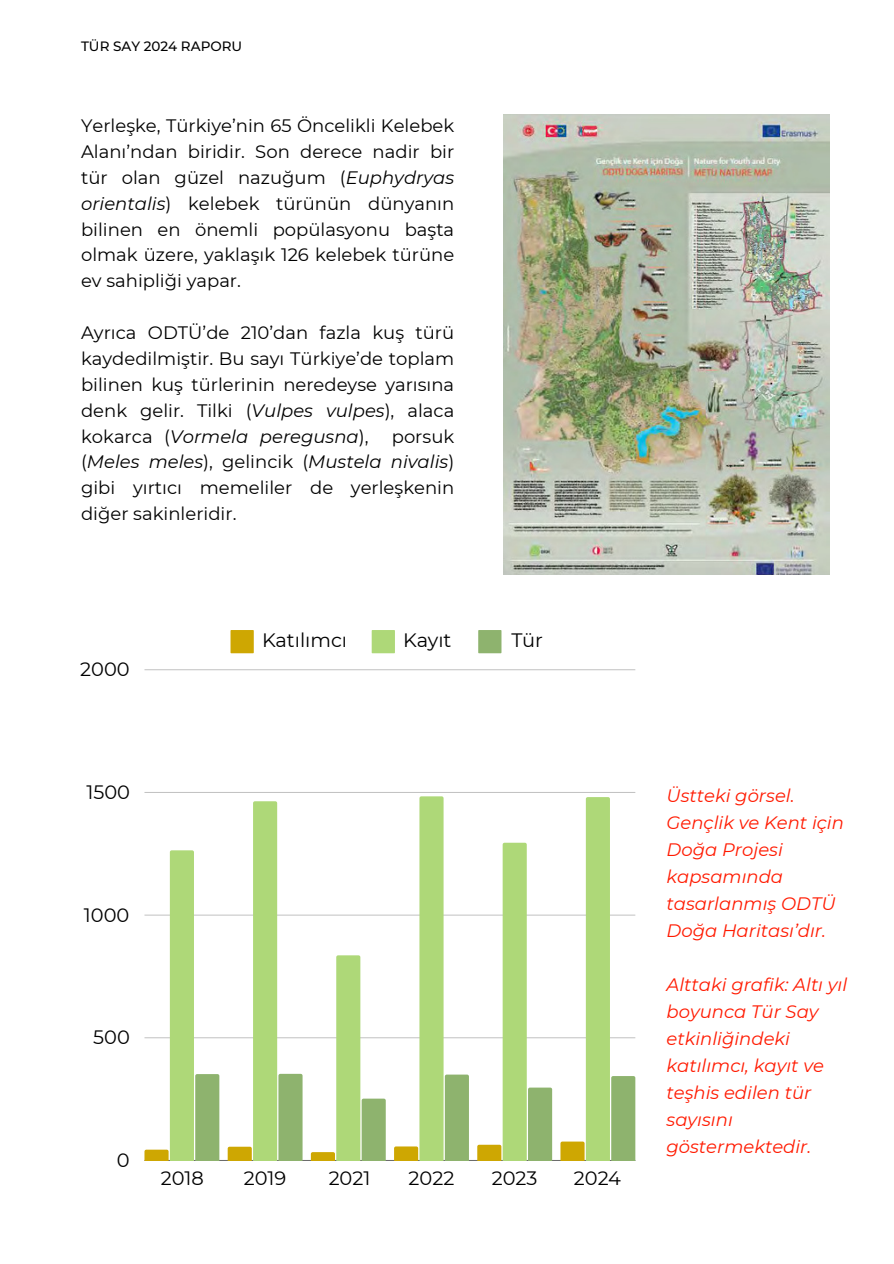
<style>
.page{position:relative;width:894px;height:1264px;background:#fff}
.page>*{position:absolute;margin:0;border:0;box-sizing:border-box;transform-origin:0 0}
.t1{font:19.35px "Montserrat";color:#000}
.t2{font:18px/25.8px "Montserrat";color:#000;text-align:justify}
.t3{font:italic 18px/27px "Montserrat";color:#ff1a00}
.t4{font:500 13.5px "Montserrat";color:#000}
.s1{font-style:italic}
</style>
<div class="page">
<img style="left:503px;top:114px;width:325px;height:460px">
<svg style="left:230px;top:630px;width:24px;height:23px"></svg>
<svg style="left:371px;top:630px;width:24px;height:23px"></svg>
<svg style="left:478px;top:630px;width:23px;height:23px"></svg>
<hr style="left:144px;top:1159px;width:491px;height:1px;background:#000;opacity:.6">
<hr style="left:144px;top:1037px;width:491px;height:1px;background:#d2d2d2">
<hr style="left:144px;top:914px;width:491px;height:1px;background:#e7e7e7">
<hr style="left:144px;top:792px;width:491px;height:1px;background:#c3c3c3">
<hr style="left:144px;top:669px;width:491px;height:1px;background:#d0d0d0">
<svg style="left:144px;top:850px;width:75px;height:310px"></svg>
<svg style="left:227px;top:801px;width:75px;height:359px"></svg>
<svg style="left:311px;top:955px;width:74px;height:205px"></svg>
<svg style="left:394px;top:796px;width:75px;height:364px"></svg>
<svg style="left:477px;top:842px;width:75px;height:318px"></svg>
<svg style="left:560px;top:797px;width:75px;height:363px"></svg>
<h1 class="t4" style="left:81px;top:38px;width:163px">TÜR SAY 2024 RAPORU</h1>
<h1 class="t2" style="left:81px;top:113px;width:374px">Yerleşke, Türkiye’ni n 65 Önceli kli Kelebek Alanı’ndan bi ridi r. Son derece nadi r bi r tür olan güzel nazuğum (<span class="s1">Euphydryas orientalis</span>) kelebek türünün dünyanın bi li nen en önemli popülasyonu başta olmak üzere, yaklaşık 126 kelebek türüne ev sahipliği yapar.</h1>
<h1 class="t2" style="left:81px;top:320px;width:374px">Ayrıca ODTÜ’de 210’dan fazla kuş türü kaydedi lmişti r. Bu sayı Türkiye’de toplam bi li nen kuş türleri ni n neredeyse yarısına denk geli r. Ti lki (<span class="s1">Vulpes vulpes</span>), alaca kokarca (<span class="s1">Vormela peregusna</span>),</h1>
<h1 class="t2" style="left:81px;top:423px;width:374px;text-indent:310px">porsuk (<span class="s1">Meles meles</span>), geli nci k (<span class="s1">Mustela nivalis</span>) gi bi yırtıcı memeli ler de yerleşkeni n diğer saki nleridi r.</h1>
<p class="t1" style="left:80px;top:657px;width:51px">2000</p>
<p class="t1" style="left:86px;top:780px;width:45px">1500</p>
<p class="t1" style="left:262px;top:628px;width:87px">Katılımcı</p>
<p class="t1" style="left:403px;top:628px;width:50px">Kayıt</p>
<p class="t1" style="left:511px;top:628px;width:33px">Tür</p>
<p class="t1" style="left:84px;top:903px;width:47px">1000</p>
<p class="t1" style="left:93px;top:1025px;width:38px">500</p>
<p class="t1" style="left:117px;top:1148px;width:14px">0</p>
<p class="t1" style="left:161px;top:1166px;width:45px">2018</p>
<p class="t1" style="left:244px;top:1166px;width:44px">2019</p>
<p class="t1" style="left:328px;top:1166px;width:43px">2021</p>
<p class="t1" style="left:408px;top:1166px;width:47px">2022</p>
<p class="t1" style="left:491px;top:1166px;width:47px">2023</p>
<p class="t1" style="left:573px;top:1166px;width:49px">2024</p>
<p class="t3" style="left:666px;top:782px;width:179px">Üstteki görsel.<br>Gençlik ve Kent için<br>Doğa Projesi kapsamında tasarlanmış ODTÜ<br>Doğa Haritası’dır.</p>
<h1 class="t3" style="left:666px;top:971px;width:182px">Alttaki grafik: Altı yıl boyunca Tür Say etkinliğindeki katılımcı, kayıt ve teşhis edilen tür sayısını göstermektedir.</h1>
</div>
